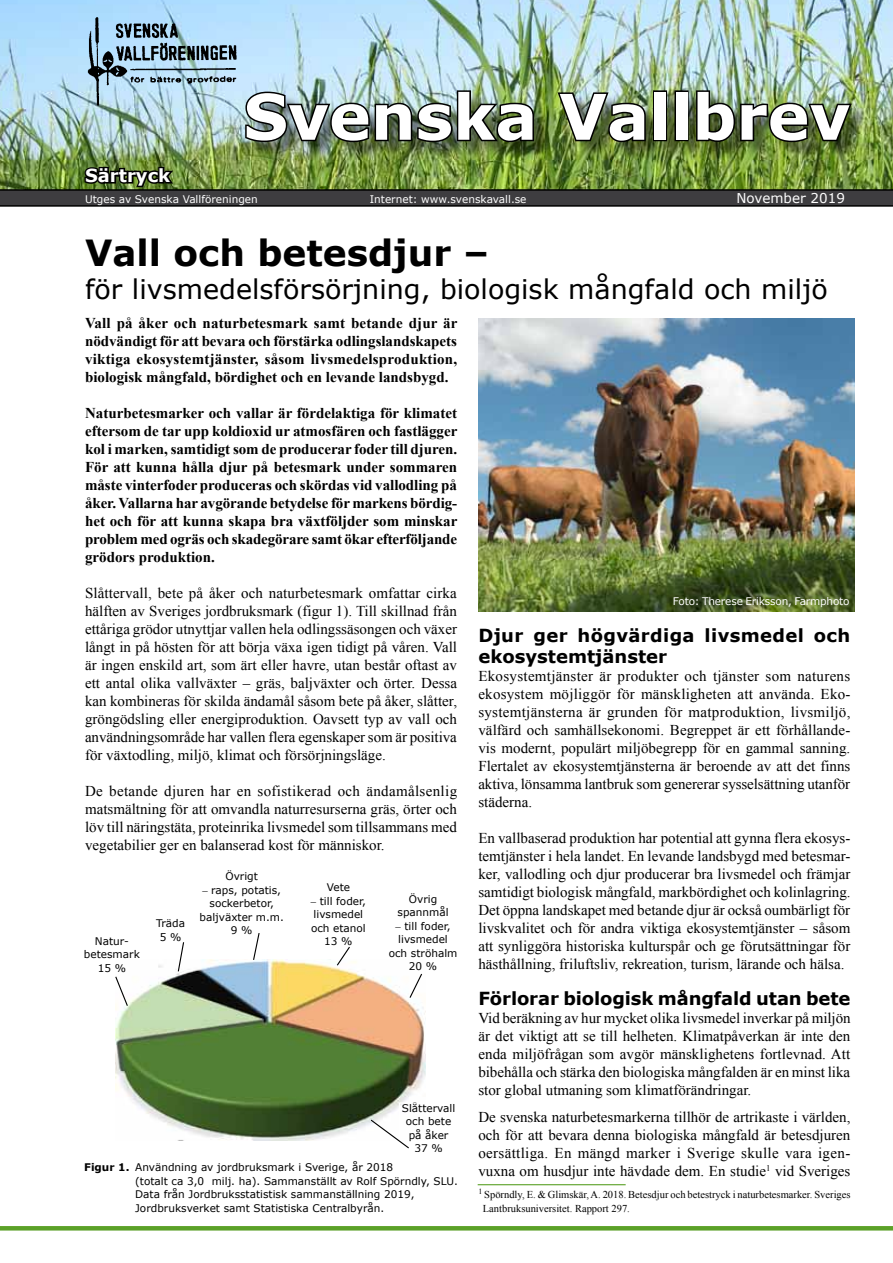
<style>
.page{position:relative;width:893px;height:1263px;background:#fff}
.page>*{position:absolute;margin:0;border:0;box-sizing:border-box;transform-origin:0 0}
.t1{font:700 63px "Verdana";color:#fff}
.t2{font:700 36px "Verdana";color:#000}
.t3{font:27px "Verdana";color:#000}
.t4{font:700 18px/21px "Verdana";letter-spacing:.02em;color:#000}
.t5{font:700 18px "Verdana";color:#000}
.t6{font:700 18px "Verdana";color:#fff}
.t7{font:15px/18px "Times New Roman";color:#000;text-align:justify}
.t8{font:700 15px/18px "Times New Roman";color:#000;text-align:justify}
.t9{font:13.5px "Verdana";color:#fff}
.t10{font:10.5px/13.5px "Verdana";color:#000;text-align:center}
.t11{font:10.5px/13.5px "Times New Roman";color:#000}
.t12{font:10.5px "Verdana";color:#fff}
.s1{font-family:"Times New Roman"}
.s2{font-weight:700}
</style>
<div class="page">
<img style="left:0;top:0;width:893px;height:165px">
<img style="left:85px;top:16px;width:153px;height:91px">
<div style="left:248px;top:92px;width:621px;height:69px;background:#000;opacity:.5"></div>
<img style="left:244px;top:89px;width:292px;height:55px">
<img style="left:555px;top:90px;width:92px;height:54px">
<div style="left:653px;top:90px;width:14px;height:51px;border:3px solid #000"></div>
<div style="left:674px;top:90px;width:15px;height:51px;border:3px solid #000"></div>
<img style="left:694px;top:89px;width:160px;height:55px">
<hr style="left:0;top:1226px;width:893px;height:4px;background:#5ba128">
<svg style="left:0;top:165px;width:893px;height:42px;background:#566738"></svg>
<hr style="left:478px;top:1184px;width:148px;height:1px;background:#5ba128">
<img style="left:478px;top:318px;width:376px;height:294px">
<img style="left:115px;top:959px;width:310px;height:182px">
<svg style="left:115px;top:975px;width:14px;height:32px"></svg>
<svg style="left:177px;top:942px;width:8px;height:31px"></svg>
<svg style="left:252px;top:933px;width:8px;height:28px"></svg>
<svg style="left:336px;top:946px;width:15px;height:21px"></svg>
<svg style="left:369px;top:1118px;width:41px;height:31px"></svg>
<svg style="left:408px;top:972px;width:15px;height:27px"></svg>
<p class="t6" style="left:85px;top:163px;width:87px">Särtryck</p>
<h1 class="t1" style="left:243px;top:72px;width:609px">Svenska Vallbrev</h1>
<p class="t12" style="left:85px;top:192px;width:174px">Utges av Svenska Vallföreningen</p>
<p class="t12" style="left:370px;top:192px;width:158px">Internet: www.svenskavall.se</p>
<p class="t9" style="left:736px;top:188px;width:110px">November 2019</p>
<h2 class="t2" style="left:85px;top:227px;width:406px">Vall och betesdjur –</h2>
<h3 class="t3" style="left:85px;top:270px;width:744px">för livsmedelsförsörjning, biologisk mångfald och miljö</h3>
<p class="t8" style="left:85px;top:314px;width:374px">Vall på åker och naturbetesmark samt betande djur är nödvändigt för att bevara och förstärka odlingslandskapets viktiga ekosystemtjänster, såsom livsmedelsproduktion, biologisk mångfald, bördighet och en levande landsbygd.</p>
<p class="t8" style="left:85px;top:404px;width:374px">Naturbetesmarker och vallar är fördelaktiga för klimatet eftersom de tar upp koldioxid ur atmosfären och fastlägger kol i marken, samtidigt som de producerar foder till djuren.<br>För att kunna hålla djur på betesmark under sommaren måste vinterfoder produceras och skördas vid vallodling på åker. Vallarna har avgörande betydelse för markens bördig&shy;het och för att kunna skapa bra växtföljder som minskar problem med ogräs och skadegörare samt ökar efterföljande grödors produktion.</p>
<p class="t7" style="left:85px;top:584px;width:374px">Slåttervall, bete på åker och naturbetesmark omfattar cirka hälften av Sveriges jordbruksmark (figur 1). Till skillnad från ettåriga grödor utnyttjar vallen hela odlingssäsongen och växer långt in på hösten för att börja växa igen tidigt på våren. Vall är ingen enskild art, som ärt eller havre, utan består oftast av ett antal olika vallväxter – gräs, baljväxter och örter. Dessa kan kombineras för skilda ändamål såsom bete på åker, slåtter, gröngödsling eller energiproduktion. Oavsett typ av vall och användningsområde har vallen flera egenskaper som är positiva för växtodling, miljö, klimat och försörjningsläge.</p>
<p class="t7" style="left:85px;top:782px;width:374px">De betande djuren har en sofistikerad och ändamålsenlig matsmältning för att omvandla naturresurserna gräs, örter och löv till näringstäta, proteinrika livsmedel som tillsammans med vegetabilier ger en balanserad kost för människor.</p>
<p class="t10" style="left:84px;top:934px;width:57px">Natur&shy;betesmark<br>15 %</p>
<p class="t10" style="left:156px;top:917px;width:31px">Träda<br>5 %</p>
<p class="t10" style="left:225px;top:869px;width:34px">Övrigt</p>
<p class="t10" style="left:199px;top:883px;width:86px"><span class="s1">–</span> raps, potatis, sockerbetor, baljväxter m.m.<br>9 %</p>
<p class="t10" style="left:327px;top:880px;width:25px">Vete</p>
<p class="t10" style="left:311px;top:894px;width:57px"><span class="s1">–</span> till foder, livsmedel och etanol<br>13 %</p>
<p class="t10" style="left:398px;top:892px;width:53px">Övrig spannmål</p>
<p class="t10" style="left:389px;top:919px;width:70px"><span class="s1">–</span> till foder, livsmedel och ströhalm<br>20 %</p>
<p class="t10" style="left:402px;top:1101px;width:55px">Slåttervall och bete på åker<br>37 %</p>
<p class="t10" style="left:135px;top:1161px;width:324px;text-align:left;text-indent:-51px"><span class="s2">Figur 1.</span> Användning av jordbruksmark i Sverige, år 2018<br>(totalt ca 3,0 milj. ha). Sammanställt av Rolf Spörndly, SLU.<br>Data från Jordbruksstatistisk sammanställning 2019, Jordbruksverket samt Statistiska Centralbyrån.</p>
<p class="t12" style="left:673px;top:594px;width:178px">Foto: Therese Eriksson, Farmphoto</p>
<p class="t4" style="left:478px;top:625px;width:373px">Djur ger högvärdiga livsmedel och ekosystemtjänster</p>
<p class="t7" style="left:478px;top:667px;width:374px">Ekosystemtjänster är produkter och tjänster som naturens ekosystem möjliggör för mänskligheten att använda. Eko&shy;systemtjänsterna är grunden för matproduktion, livsmiljö, välfärd och samhällsekonomi. Begreppet är ett förhållande&shy;vis modernt, populärt miljöbegrepp för en gammal sanning.<br>Flertalet av ekosystemtjänsterna är beroende av att det finns aktiva, lönsamma lantbruk som genererar sysselsättning utanför städerna.</p>
<p class="t7" style="left:478px;top:829px;width:374px">En vallbaserad produktion har potential att gynna flera ekosys&shy;temtjänster i hela landet. En levande landsbygd med betesmar&shy;ker, vallodling och djur producerar bra livsmedel och främjar samtidigt biologisk mångfald, markbördighet och kolinlagring.<br>Det öppna landskapet med betande djur är också oumbärligt för livskvalitet och för andra viktiga ekosystemtjänster – såsom att synliggöra historiska kulturspår och ge förutsättningar för hästhållning, friluftsliv, rekreation, turism, lärande och hälsa.</p>
<p class="t5" style="left:478px;top:986px;width:374px">Förlorar biologisk mångfald utan bete</p>
<p class="t7" style="left:478px;top:1009px;width:374px">Vid beräkning av hur mycket olika livsmedel inverkar på miljön är det viktigt att se till helheten. Klimatpåverkan är inte den enda miljöfrågan som avgör mänsklighetens fortlevnad. Att bibehålla och stärka den biologiska mångfalden är en minst lika stor global utmaning som klimatförändringar.</p>
<p class="t7" style="left:478px;top:1108px;width:374px">De svenska naturbetesmarkerna tillhör de artrikaste i världen, och för att bevara denna biologiska mångfald är betesdjuren oersättliga. En mängd marker i Sverige skulle vara igen&shy;vuxna om husdjur inte hävdade dem. En studie<sup>1</sup> vid Sveriges</p>
<p class="t11" style="left:483px;top:1188px;width:369px;text-indent:-5px"><sup>1</sup> Spörndly, E. &amp; Glimskär, A. 2018. Betesdjur och betestryck i naturbetesmarker. Sveriges<br>Lantbruksuniversitet. Rapport 297.</p>
</div>
